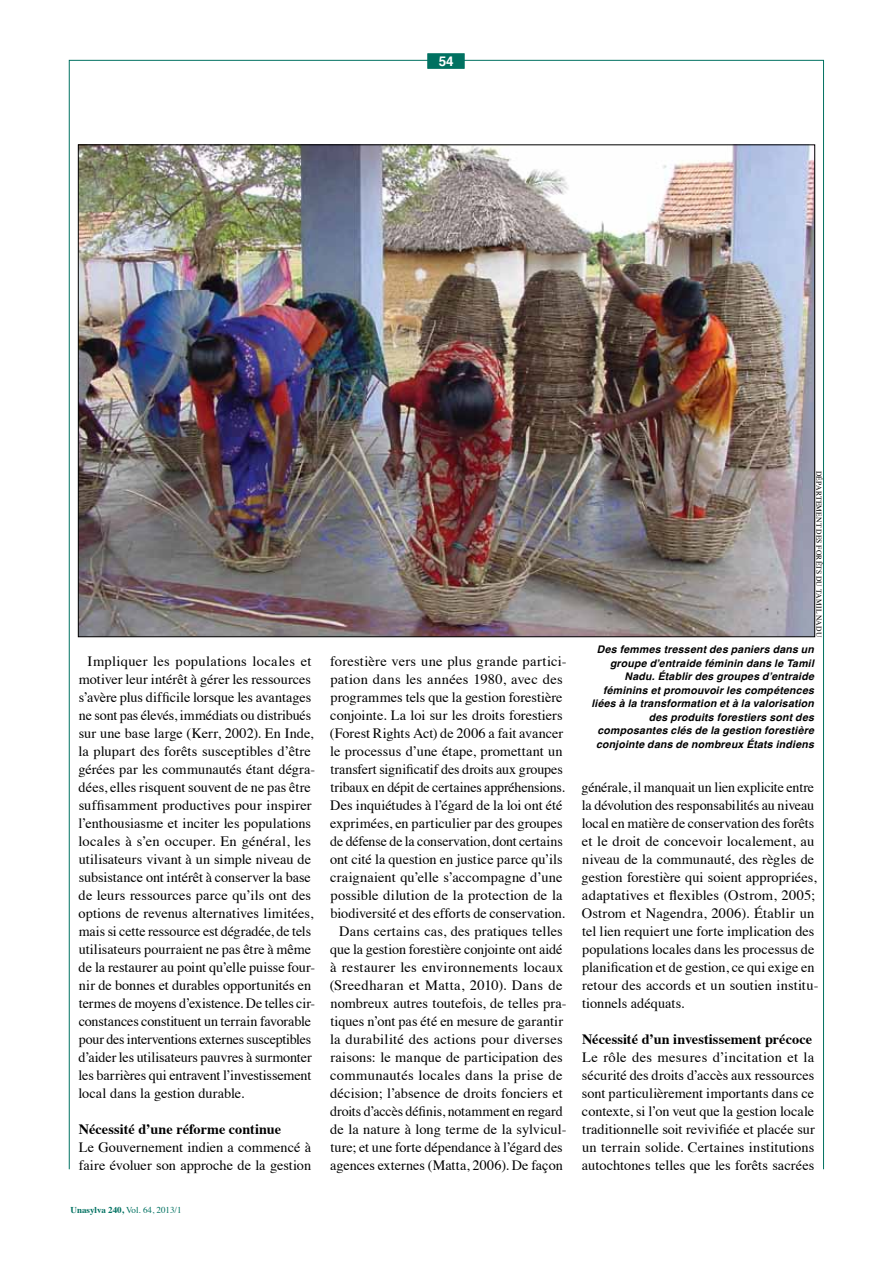
<style>
.page{position:relative;width:893px;height:1263px;background:#fff}
.page>*{position:absolute;margin:0;border:0;box-sizing:border-box;transform-origin:0 0}
.t1{font:14.25px/18px "Times";color:#000}
.t2{font:700 14.25px "Times";letter-spacing:.005em;color:#000}
.t3{font:700 13.5px "Helvetica";color:#fff}
.t4{font:italic 700 10.5px/13.5px "Helvetica";letter-spacing:.02em;color:#000;text-align:right}
.t5{font:9px "Times";color:#007161}
.t6{font:7.5px "Times";letter-spacing:.02em;color:#000}
.s1{font-weight:700}
</style>
<div class="page">
<div style="left:428px;top:54px;width:36px;height:15px;background:#007161;border:1px solid #007161"></div>
<img style="left:80px;top:147px;width:733px;height:488px">
<p class="t3" style="left:439px;top:50px;width:17px">54</p>
<p class="t1" style="left:78px;top:651px;width:238px;text-indent:9px">Impliquer les populations locales et motiver leur intérêt à gérer les ressources s’avère plus difficile lorsque les avantages ne sont pas élevés, immédiats ou distribués sur une base large (Kerr, 2002). En Inde, la plupart des forêts susceptibles d’être gérées par les communautés étant dégra&shy;dées, elles risquent souvent de ne pas être suffisamment productives pour inspirer l’enthousiasme et inciter les populations locales à s’en occuper. En général, les utilisateurs vivant à un simple niveau de subsistance ont intérêt à conserver la base de leurs ressources parce qu’ils ont des options de revenus alternatives limitées, mais si cette ressource est dégradée, de tels utilisateurs pourraient ne pas être à même de la restaurer au point qu’elle puisse four&shy;nir de bonnes et durables opportunités en termes de moyens d’existence. De telles cir&shy;constances constituent un terrain favorable pour des interventions externes susceptibles d’aider les utilisateurs pauvres à surmonter les barrières qui entravent l’investissement local dans la gestion durable.</p>
<p class="t2" style="left:79px;top:1115px;width:204px">Nécessité d’une réforme continue</p>
<p class="t1" style="left:79px;top:1137px;width:234px">Le Gouvernement indien a commencé à faire évoluer son approche de la gestion</p>
<p class="t5" style="left:71px;top:1201px;width:113px"><span class="s1">Unasylva 240,</span> Vol. 64, 2013/1</p>
<p class="t1" style="left:330px;top:651px;width:239px;text-align:center">forestière vers une plus grande partici&shy;pation dans les années 1980, avec des programmes tels que la gestion forestière conjointe. La loi sur les droits forestiers (Forest Rights Act) de 2006 a fait avancer le processus d’une étape, promettant un transfert significatif des droits aux groupes tribaux en dépit de certaines appréhensions.<br>Des inquiétudes à l’égard de la loi ont été exprimées, en particulier par des groupes de défense de la conservation, dont certains ont cité la question en justice parce qu’ils craignaient qu’elle s’accompagne d’une possible dilution de la protection de la biodiversité et des efforts de conservation.<br>Dans certains cas, des pratiques telles que la gestion forestière conjointe ont aidé à restaurer les environnements locaux (Sreedharan et Matta, 2010). Dans de nombreux autres toutefois, de telles pra&shy;tiques n’ont pas été en mesure de garantir la durabilité des actions pour diverses raisons: le manque de participation des communautés locales dans la prise de décision; l’absence de droits fonciers et droits d’accès définis, notamment en regard de la nature à long terme de la sylvicul&shy;ture; et une forte dépendance à l’égard des agences externes (Matta, 2006). De façon</p>
<p class="t6" style="left:826px;top:471px;width:167px;rotate:90deg">DÉPARTEMENT DES FORÊTS DU Tamil Nadu</p>
<p class="t4" style="left:591px;top:643px;width:224px">Des femmes tressent des paniers dans un groupe d’entraide féminin dans le Tamil Nadu. Établir des groupes d’entraide féminins et promouvoir les compétences liées à la transformation et à la valorisation des produits forestiers sont des composantes clés de la gestion forestière conjointe dans de nombreux États indiens</p>
<p class="t1" style="left:582px;top:777px;width:238px">générale, il manquait un lien explicite entre la dévolution des responsabilités au niveau local en matière de conservation des forêts et le droit de concevoir localement, au niveau de la communauté, des règles de gestion forestière qui soient appropriées, adaptatives et flexibles (Ostrom, 2005; Ostrom et Nagendra, 2006). Établir un tel lien requiert une forte implication des populations locales dans les processus de planification et de gestion, ce qui exige en retour des accords et un soutien institu&shy;tionnels adéquats.</p>
<p class="t2" style="left:582px;top:1025px;width:232px">Nécessité d’un investissement précoce</p>
<p class="t1" style="left:582px;top:1047px;width:235px;text-align:justify">Le rôle des mesures d’incitation et la sécurité des droits d’accès aux ressources sont particulièrement importants dans ce contexte, si l’on veut que la gestion locale traditionnelle soit revivifiée et placée sur un terrain solide. Certaines institutions autochtones telles que les forêts sacrées</p>
</div>
